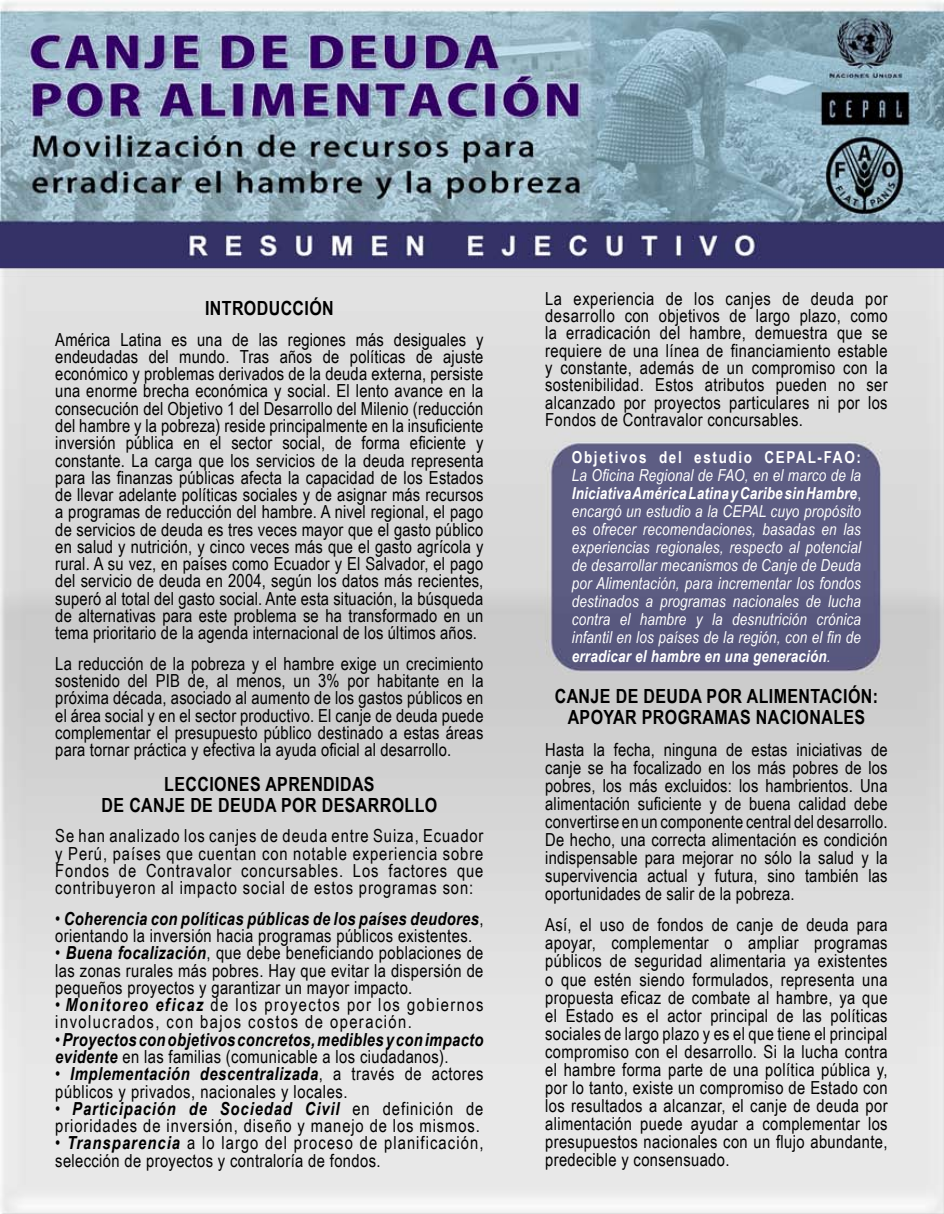
<style>
.page{position:relative;width:944px;height:1214px;background:#fff}
.page>*{position:absolute;margin:0;border:0;box-sizing:border-box;transform-origin:0 0}
.t1{font:700 19.5px/21px "Arial Narrow";letter-spacing:.02em;color:#000;text-align:center}
.t2{font:18px/17.2px "Arial Narrow";letter-spacing:.02em;color:#000;text-align:justify}
.t3{font:italic 700 18px/17.2px "Arial Narrow";letter-spacing:.02em;color:#000}
.t4{font:18px/17.2px "Arial Narrow";letter-spacing:.05em;color:#000}
.t5{font:18px/17.2px "Arial Narrow";letter-spacing:.08em;color:#000}
.t6{font:italic 16.5px/18px "Arial Narrow";letter-spacing:.01em;color:#fff;text-align:justify}
.t7{font:italic 700 16.5px "Arial Narrow";letter-spacing:.01em;color:#fff}
.t8{font:700 16.5px "Arial Narrow";letter-spacing:.1em;color:#fff}
.s1{font-weight:700;font-style:italic}
.s2{font-weight:400;font-style:normal}
.s3{font-weight:700}
.s4{font-style:normal}
.s5{font-weight:400}
</style>
<div class="page">
<img style="left:0;top:1px;width:944px;height:1213px">
<p class="t1" style="left:205px;top:296px;width:130px">INTRODUCCIÓN</p>
<p class="t2" style="left:55px;top:330px;width:430px">América Latina es una de las regiones más desiguales y endeudadas del mundo. Tras años de políticas de ajuste económico y problemas derivados de la deuda externa, persiste una enorme brecha económica y social. El lento avance en la consecución del Objetivo 1 del Desarrollo del Milenio (reducción del hambre y la pobreza) reside principalmente en la insuficiente inversión pública en el sector social, de forma eficiente y constante. La carga que los servicios de la deuda representa para las finanzas públicas afecta la capacidad de los Estados de llevar adelante políticas sociales y de asignar más recursos a programas de reducción del hambre. A nivel regional, el pago de servicios de deuda es tres veces mayor que el gasto público en salud y nutrición, y cinco veces más que el gasto agrícola y rural. A su vez, en países como Ecuador y El Salvador, el pago del servicio de deuda en 2004, según los datos más recientes, superó al total del gasto social. Ante esta situación, la búsqueda de alternativas para este problema se ha transformado en un tema prioritario de la agenda internacional de los últimos años.</p>
<p class="t2" style="left:55px;top:654px;width:430px">La reducción de la pobreza y el hambre exige un crecimiento sostenido del PIB de, al menos, un 3% por habitante en la próxima década, asociado al aumento de los gastos públicos en el área social y en el sector productivo. El canje de deuda puede complementar el presupuesto público destinado a estas áreas para tornar práctica y efectiva la ayuda oficial al desarrollo.</p>
<p class="t1" style="left:101px;top:772px;width:337px">LECCIONES APRENDIDAS<br>DE CANJE DE DEUDA POR DESARROLLO</p>
<p class="t2" style="left:55px;top:826px;width:430px">Se han analizado los canjes de deuda entre Suiza, Ecuador y Perú, países que cuentan con notable experiencia sobre Fondos de Contravalor concursables. Los factores que contribuyeron al impacto social de estos programas son:</p>
<p class="t2" style="left:55px;top:909px;width:430px">• <span class="s1">Coherencia con políticas públicas de los países deudores</span>, orientando la inversión hacia programas públicos existentes.</p>
<p class="t2" style="left:55px;top:943px;width:429px">• <span class="s1">Buena focalización</span>, que debe beneficiando poblaciones de las zonas rurales más pobres. Hay que evitar la dispersión de pequeños proyectos y garantizar un mayor impacto.</p>
<p class="t5" style="left:55px;top:995px;width:429px">• <span class="s1">Monitoreo eficaz</span> de los proyectos por los gobiernos involucrados, con bajos costos de operación.</p>
<p class="t3" style="left:55px;top:1029px;width:430px"><span class="s2">•</span> Proyectos con objetivos concretos, medibles y con impacto evidente <span class="s2">en las familias (comunicable a los ciudadanos).</span></p>
<p class="t2" style="left:55px;top:1064px;width:430px">• <span class="s1">Implementación descentralizada</span>, a través de actores públicos y privados, nacionales y locales.</p>
<p class="t4" style="left:55px;top:1099px;width:429px">• <span class="s1">Participación de Sociedad Civil</span> en definición de prioridades de inversión, diseño y manejo de los mismos.</p>
<p class="t2" style="left:55px;top:1133px;width:429px">• <span class="s1">Transparencia</span> a lo largo del proceso de planificación, selección de proyectos y contraloría de fondos.</p>
<p class="t2" style="left:545px;top:289px;width:344px">La experiencia de los canjes de deuda por desarrollo con objetivos de largo plazo, como la erradicación del hambre, demuestra que se requiere de una línea de financiamiento estable y constante, además de un compromiso con la sostenibilidad. Estos atributos pueden no ser alcanzado por proyectos particulares ni por los Fondos de Contravalor concursables.</p>
<p class="t8" style="left:572px;top:444px;width:215px">OBJETIVOS DEL ESTUDIO CEPAL</p>
<p class="t8" style="left:817px;top:444px;width:45px">-FAO:</p>
<p class="t6" style="left:572px;top:465px;width:291px">La Oficina Regional de FAO, en el marco de la <span class="s3">Iniciativa América Latina y Caribe sin Hambre</span><span class="s4">, </span>encargó un estudio a la CEPAL cuyo propósito es ofrecer recomendaciones, basadas en las experiencias regionales, respecto al potencial de desarrollar mecanismos de Canje de Deuda por Alimentación, para incrementar los fondos destinados a programas nacionales de lucha contra el hambre y la desnutrición crónica infantil en los países de la región, con el fin de</p>
<p class="t7" style="left:572px;top:644px;width:260px">erradicar el hambre en una generación<span class="s5">.</span></p>
<p class="t1" style="left:554px;top:685px;width:325px">CANJE DE DEUDA POR ALIMENTACIÓN:<br>APOYAR PROGRAMAS NACIONALES</p>
<p class="t2" style="left:545px;top:740px;width:344px;line-height:18px">Hasta la fecha, ninguna de estas iniciativas de canje se ha focalizado en los más pobres de los pobres, los más excluidos: los hambrientos. Una alimentación suficiente y de buena calidad debe convertirse en un componente central del desarrollo.<br>De hecho, una correcta alimentación es condición indispensable para mejorar no sólo la salud y la supervivencia actual y futura, sino también las oportunidades de salir de la pobreza.</p>
<p class="t2" style="left:545px;top:915px;width:344px;line-height:18px">Así, el uso de fondos de canje de deuda para apoyar, complementar o ampliar programas públicos de seguridad alimentaria ya existentes o que estén siendo formulados, representa una propuesta eficaz de combate al hambre, ya que el Estado es el actor principal de las políticas sociales de largo plazo y es el que tiene el principal compromiso con el desarrollo. Si la lucha contra el hambre forma parte de una política pública y, por lo tanto, existe un compromiso de Estado con los resultados a alcanzar, el canje de deuda por alimentación puede ayudar a complementar los presupuestos nacionales con un flujo abundante, predecible y consensuado.</p>
</div>
